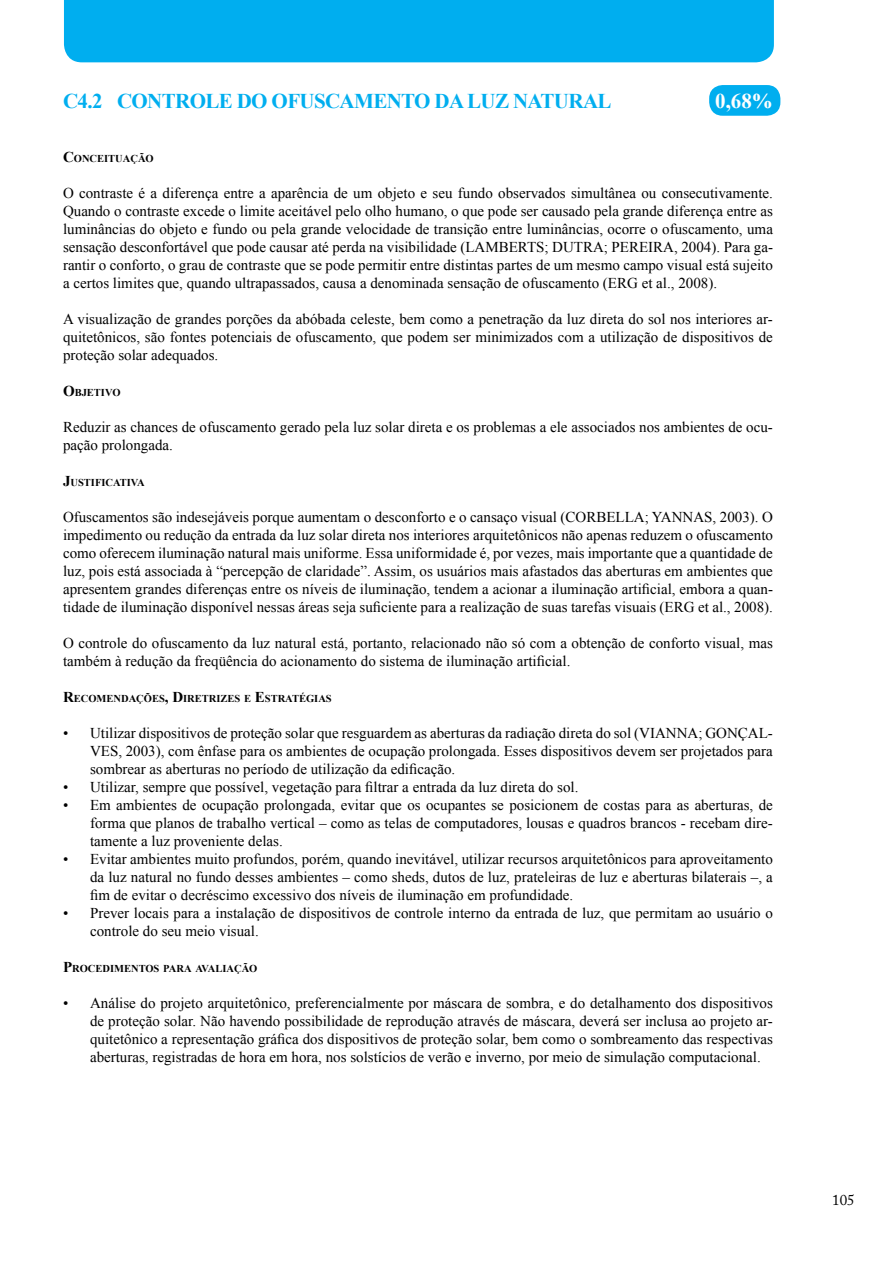
<style>
.page{position:relative;width:893px;height:1263px;background:#fff}
.page>*{position:absolute;margin:0;border:0;box-sizing:border-box;transform-origin:0 0}
.t1{font:700 21px "Times New Roman";color:#00aeef}
.t2{font:700 21px "Times New Roman";color:#fff}
.t3{font:15px/18px "Times New Roman";color:#000;text-align:justify}
.t4{font:15px "Adobe Caslon Pro";color:#000}
.t5{font:700 10.5px "Times New Roman";color:#000}
.s1{font-size:15px}
</style>
<div class="page">
<div style="left:709px;top:85px;width:71px;height:31px;background:#00aeef;border-radius:13px"></div>
<div style="left:64px;top:0;width:710px;height:62px;background:#00aeef"></div>
<h1 class="t1" style="left:63px;top:86px;width:55px">C4.2 CONTROLE</h1>
<h1 class="t1" style="left:237px;top:86px;width:51px">DO OFUSCAMENTO</h1>
<h1 class="t1" style="left:435px;top:86px;width:48px">DA LUZ</h1>
<h1 class="t1" style="left:513px;top:86px;width:15px">NATURAL</h1>
<h1 class="t2" style="left:715px;top:86px;width:59px">0,68%</h1>
<p class="t5" style="left:63px;top:151px;width:92px"><span class="s1">C</span>ONCEITUAÇÃO</p>
<p class="t3" style="left:63px;top:184px;width:711px">O contraste é a diferença entre a aparência de um objeto e seu fundo observados simultânea ou consecutivamente.<br>Quando o contraste excede o limite aceitável pelo olho humano, o que pode ser causado pela grande diferença entre as luminâncias do objeto e fundo ou pela grande velocidade de transição entre luminâncias, ocorre o ofuscamento, uma sensação desconfortável que pode causar até perda na visibilidade (LAMBERTS; DUTRA; PEREIRA, 2004). Para ga&shy;rantir o conforto, o grau de contraste que se pode permitir entre distintas partes de um mesmo campo visual está sujeito a certos limites que, quando ultrapassados, causa a denominada sensação de ofuscamento (ERG et al., 2008).</p>
<p class="t3" style="left:63px;top:310px;width:711px">A visualização de grandes porções da abóbada celeste, bem como a penetração da luz direta do sol nos interiores ar&shy;quitetônicos, são fontes potenciais de ofuscamento, que podem ser minimizados com a utilização de dispositivos de proteção solar adequados.</p>
<p class="t5" style="left:63px;top:385px;width:59px"><span class="s1">O</span>BJETIVO</p>
<p class="t3" style="left:63px;top:418px;width:711px">Reduzir as chances de ofuscamento gerado pela luz solar direta e os problemas a ele associados nos ambientes de ocu&shy;pação prolongada.</p>
<p class="t5" style="left:63px;top:475px;width:83px"><span class="s1">J</span>USTIFICATIVA</p>
<p class="t3" style="left:63px;top:508px;width:711px">Ofuscamentos são indesejáveis porque aumentam o desconforto e o cansaço visual (CORBELLA; YANNAS, 2003). O impedimento ou redução da entrada da luz solar direta nos interiores arquitetônicos não apenas reduzem o ofuscamento como oferecem iluminação natural mais uniforme. Essa uniformidade é, por vezes, mais importante que a quantidade de luz, pois está associada à “percepção de claridade”. Assim, os usuários mais afastados das aberturas em ambientes que apresentem grandes diferenças entre os níveis de iluminação, tendem a acionar a iluminação artificial, embora a quan&shy;tidade de iluminação disponível nessas áreas seja suficiente para a realização de suas tarefas visuais (ERG et al., 2008).</p>
<p class="t3" style="left:63px;top:634px;width:711px">O controle do ofuscamento da luz natural está, portanto, relacionado não só com a obtenção de conforto visual, mas também à redução da freqüência do acionamento do sistema de iluminação artificial.</p>
<p class="t5" style="left:63px;top:691px;width:270px"><span class="s1">R</span>ECOMENDAÇÕES<span class="s1">, D</span>IRETRIZES E <span class="s1">E</span>STRATÉGIAS</p>
<p class="t3" style="left:90px;top:724px;width:684px;text-indent:-27px">• Utilizar dispositivos de proteção solar que resguardem as aberturas da radiação direta do sol (VIANNA; GONÇAL-VES, 2003), com ênfase para os ambientes de ocupação prolongada. Esses dispositivos devem ser projetados para sombrear as aberturas no período de utilização da edificação.</p>
<p class="t3" style="left:63px;top:778px;width:517px">• Utilizar, sempre que possível, vegetação para filtrar a entrada da luz direta do sol.</p>
<p class="t3" style="left:90px;top:796px;width:684px;text-indent:-27px">• Em ambientes de ocupação prolongada, evitar que os ocupantes se posicionem de costas para as aberturas, de forma que planos de trabalho vertical – como as telas de computadores, lousas e quadros brancos - recebam dire&shy;tamente a luz proveniente delas.</p>
<p class="t3" style="left:90px;top:850px;width:684px;text-indent:-27px">• Evitar ambientes muito profundos, porém, quando inevitável, utilizar recursos arquitetônicos para aproveitamento da luz natural no fundo desses ambientes – como sheds, dutos de luz, prateleiras de luz e aberturas bilaterais –, a fim de evitar o decréscimo excessivo dos níveis de iluminação em profundidade.</p>
<p class="t3" style="left:90px;top:904px;width:684px;text-indent:-27px">• Prever locais para a instalação de dispositivos de controle interno da entrada de luz, que permitam ao usuário o controle do seu meio visual.</p>
<p class="t5" style="left:63px;top:961px;width:196px"><span class="s1">P</span>ROCEDIMENTOS PARA AVALIAÇÃO</p>
<p class="t3" style="left:90px;top:994px;width:684px;text-indent:-27px">• Análise do projeto arquitetônico, preferencialmente por máscara de sombra, e do detalhamento dos dispositivos de proteção solar. Não havendo possibilidade de reprodução através de máscara, deverá ser inclusa ao projeto ar&shy;quitetônico a representação gráfica dos dispositivos de proteção solar, bem como o sombreamento das respectivas aberturas, registradas de hora em hora, nos solstícios de verão e inverno, por meio de simulação computacional.</p>
<p class="t4" style="left:832px;top:1191px;width:24px">105</p>
</div>
